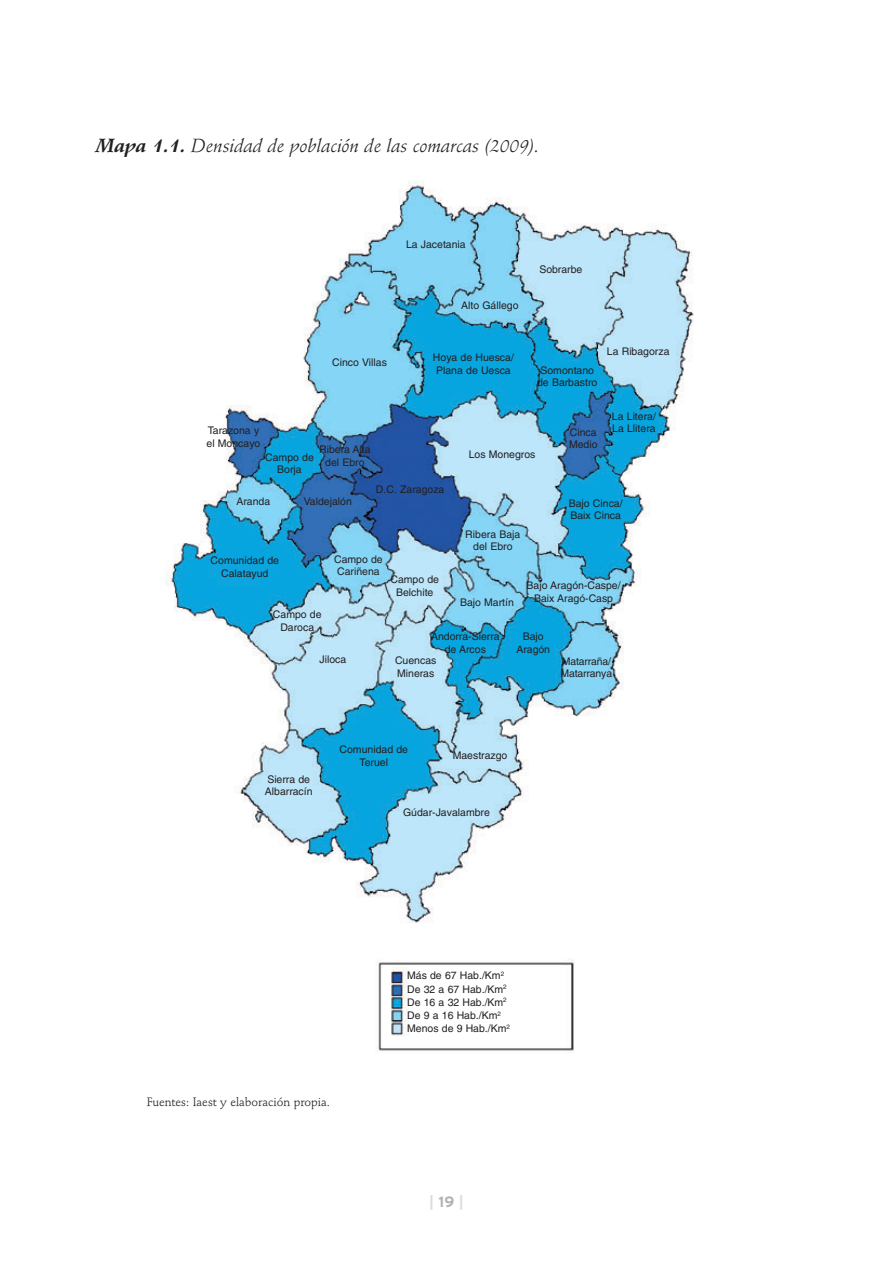
<style>
.page{position:relative;width:893px;height:1263px;background:#fff}
.page>*{position:absolute;margin:0;border:0;box-sizing:border-box;transform-origin:0 0}
.t1{font:italic 18.75px "Stempel Schneidler";color:#231f20}
.t2{font:700 15px "Interstate";color:#dadcdd}
.t3{font:12px "Stempel Schneidler";color:#231f20}
.t4{font:10.5px/12.6px "Helvetica";color:#231f20;text-align:center}
.s1{font-weight:700}
.s2{color:#adb2b6}
</style>
<div class="page">
<img style="left:165px;top:182px;width:529px;height:741px">
<div style="left:496px;top:855px;width:264px;height:172px;background:#fff"></div>
<img style="left:377px;top:959px;width:197px;height:92px">
<h1 class="t1" style="left:96px;top:138px;width:445px"><span class="s1">Mapa 1.1.</span> Densidad de población de las comarcas (2009).</h1>
<p class="t4" style="left:406px;top:239px;width:61px">La Jacetania</p>
<p class="t4" style="left:539px;top:264px;width:45px">Sobrarbe</p>
<p class="t4" style="left:461px;top:300px;width:59px">Alto Gállego</p>
<p class="t4" style="left:332px;top:357px;width:56px">Cinco Villas</p>
<p class="t4" style="left:433px;top:352px;width:83px">Hoya de Huesca/<br>Plana de Uesca</p>
<p class="t4" style="left:537px;top:365px;width:62px">Somontano de Barbastro</p>
<p class="t4" style="left:607px;top:346px;width:64px">La Ribagorza</p>
<p class="t4" style="left:612px;top:410px;width:45px">La Litera/</p>
<p class="t4" style="left:207px;top:425px;width:55px;text-align:left">Tarazona y el Moncayo</p>
<p class="t4" style="left:319px;top:444px;width:53px">Ribera Alta del Ebro</p>
<p class="t4" style="left:265px;top:452px;width:50px">Campo de<br>Borja</p>
<p class="t4" style="left:469px;top:449px;width:68px">Los Monegros</p>
<p class="t4" style="left:570px;top:427px;width:28px">Cinca</p>
<p class="t4" style="left:612px;top:423px;width:45px">La Llitera</p>
<p class="t4" style="left:569px;top:439px;width:30px">Medio</p>
<p class="t4" style="left:236px;top:496px;width:35px">Aranda</p>
<p class="t4" style="left:304px;top:496px;width:50px">Valdejalón</p>
<p class="t4" style="left:376px;top:484px;width:70px">D.C. Zaragoza</p>
<p class="t4" style="left:465px;top:529px;width:57px">Ribera Baja del Ebro</p>
<p class="t4" style="left:569px;top:498px;width:55px;text-align:left">Bajo Cinca/<br>Baix Cinca</p>
<p class="t4" style="left:211px;top:555px;width:70px">Comunidad de<br>Calatayud</p>
<p class="t4" style="left:273px;top:609px;width:50px">Campo de<br>Daroca</p>
<p class="t4" style="left:334px;top:554px;width:50px;text-align:left">Campo de<br>Cariñena</p>
<p class="t4" style="left:319px;top:654px;width:28px">Jiloca</p>
<p class="t4" style="left:390px;top:574px;width:50px">Campo de<br>Belchite</p>
<p class="t4" style="left:431px;top:631px;width:70px">Andorra-Sierra de Arcos</p>
<p class="t4" style="left:527px;top:580px;width:96px">Bajo Aragón-Caspe/<br>Baix Aragó-Casp</p>
<p class="t4" style="left:460px;top:597px;width:55px">Bajo Martín</p>
<p class="t4" style="left:516px;top:631px;width:35px">Bajo<br>Aragón</p>
<p class="t4" style="left:395px;top:655px;width:43px;text-align:left">Cuencas<br>Mineras</p>
<p class="t4" style="left:561px;top:656px;width:53px;text-align:left">Matarraña/<br>Matarranya</p>
<p class="t4" style="left:265px;top:773px;width:49px;text-align:left">Sierra de<br>Albarracín</p>
<p class="t4" style="left:340px;top:744px;width:70px">Comunidad de<br>Teruel</p>
<p class="t4" style="left:453px;top:750px;width:56px">Maestrazgo</p>
<p class="t4" style="left:403px;top:806px;width:88px">Gúdar-Javalambre</p>
<p class="t3" style="left:147px;top:1097px;width:185px">Fuentes: Iaest y elaboración propia.</p>
<p class="t4" style="left:407px;top:970px;width:101px;line-height:13.6px;text-align:left">Más de 67 Hab./Km<sup>2<br></sup>De 32 a 67 Hab./Km<sup>2</sup></p>
<p class="t4" style="left:407px;top:996px;width:101px;line-height:13.8px;text-align:left">De 16 a 32 Hab./Km<sup>2<br></sup>De 9 a 16 Hab./Km<sup>2</sup></p>
<p class="t4" style="left:407px;top:1023px;width:104px">Menos de 9 Hab./Km<sup>2</sup></p>
<h2 class="t2" style="left:430px;top:1196px;width:35px">|<span class="s2">19</span>|</h2>
</div>
